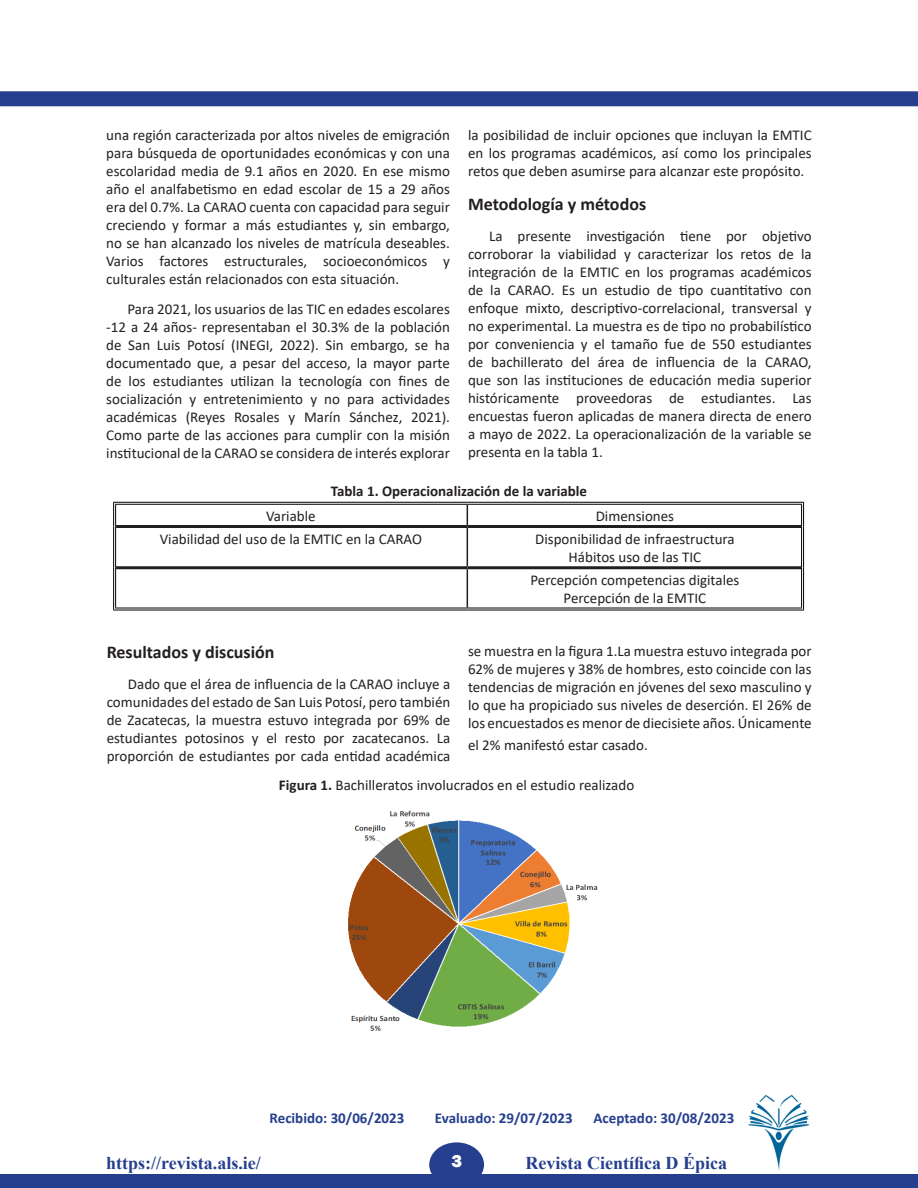
<style>
.page{position:relative;width:918px;height:1188px;background:#fff}
.page>*{position:absolute;margin:0;border:0;box-sizing:border-box;transform-origin:0 0}
.t1{font:700 18px "Times New Roman";color:#253f8e}
.t2{font:700 18px "Calibri";color:#231f20}
.t3{font:800 18px "Franklin Gothic";color:#fff}
.t4{font:15px/18px "Calibri";color:#231f20;text-align:justify}
.t5{font:700 15px "Calibri";color:#253f8e}
.t6{font:700 15px "Calibri";color:#231f20}
.s1{font-weight:700}
</style>
<div class="page">
<div style="left:0;top:91px;width:918px;height:15px;background:#253f8e"></div>
<div style="left:0;top:1174px;width:918px;height:14px;background:#253f8e"></div>
<img style="left:748px;top:1095px;width:61px;height:76px">
<div style="left:429px;top:1142px;width:55px;height:45px;background:#253f8e;border-radius:50%"></div>
<svg style="left:467px;top:505px;width:1px;height:20px"></svg>
<hr style="left:467px;top:528px;width:1px;height:38px;background:#231f20">
<hr style="left:467px;top:569px;width:1px;height:39px;background:#231f20">
<hr style="left:116px;top:525px;width:351px;height:3px;background:#231f20">
<hr style="left:467px;top:525px;width:334px;height:3px;background:#231f20">
<hr style="left:116px;top:566px;width:351px;height:3px;background:#231f20">
<hr style="left:467px;top:566px;width:334px;height:3px;background:#231f20">
<hr style="left:113px;top:502px;width:354px;height:1px;background:#000">
<hr style="left:115px;top:504px;width:352px;height:1px;background:#000">
<svg style="left:113px;top:503px;width:3px;height:24px"></svg>
<hr style="left:467px;top:502px;width:337px;height:1px;background:#000">
<hr style="left:467px;top:504px;width:335px;height:1px;background:#000">
<svg style="left:801px;top:503px;width:3px;height:24px"></svg>
<hr style="left:113px;top:527px;width:1px;height:41px;background:#000">
<hr style="left:115px;top:527px;width:1px;height:41px;background:#000">
<hr style="left:801px;top:527px;width:1px;height:41px;background:#000">
<hr style="left:803px;top:527px;width:1px;height:41px;background:#000">
<hr style="left:113px;top:568px;width:1px;height:42px;background:#000">
<hr style="left:115px;top:568px;width:1px;height:40px;background:#000">
<hr style="left:801px;top:568px;width:1px;height:40px;background:#000">
<hr style="left:803px;top:568px;width:1px;height:42px;background:#000">
<hr style="left:115px;top:608px;width:352px;height:1px;background:#000">
<hr style="left:113px;top:610px;width:354px;height:1px;background:#000">
<hr style="left:467px;top:608px;width:335px;height:1px;background:#000">
<hr style="left:467px;top:610px;width:337px;height:1px;background:#000">
<img style="left:348px;top:810px;width:250px;height:221px">
<p class="t4" style="left:106px;top:125px;width:345px">una región caracterizada por altos niveles de emigración para búsqueda de oportunidades económicas y con una escolaridad media de 9.1 años en 2020. En ese mismo año el analfabetismo en edad escolar de 15 a 29 años era del 0.7%. La CARAO cuenta con capacidad para seguir creciendo y formar a más estudiantes y, sin embargo, no se han alcanzado los niveles de matrícula deseables.<br>Varios factores estructurales, socioeconómicos y culturales están relacionados con esta situación.</p>
<p class="t4" style="left:106px;top:300px;width:345px;text-indent:21px">Para 2021, los usuarios de las TIC en edades escolares -12 a 24 años- representaban el 30.3% de la población de San Luis Potosí (INEGI, 2022). Sin embargo, se ha documentado que, a pesar del acceso, la mayor parte de los estudiantes utilizan la tecnología con fines de socialización y entretenimiento y no para actividades académicas (Reyes Rosales y Marín Sánchez, 2021).<br>Como parte de las acciones para cumplir con la misión institucional de la CARAO se considera de interés explorar</p>
<p class="t4" style="left:468px;top:125px;width:345px">la posibilidad de incluir opciones que incluyan la EMTIC en los programas académicos, así como los principales retos que deben asumirse para alcanzar este propósito.</p>
<p class="t2" style="left:468px;top:191px;width:180px">Metodología y métodos</p>
<p class="t4" style="left:468px;top:226px;width:345px;text-indent:21px">La presente investigación tiene por objetivo corroborar la viabilidad y caracterizar los retos de la integración de la EMTIC en los programas académicos de la CARAO. Es un estudio de tipo cuantitativo con enfoque mixto, descriptivo-correlacional, transversal y no experimental. La muestra es de tipo no probabilístico por conveniencia y el tamaño fue de 550 estudiantes de bachillerato del área de influencia de la CARAO, que son las instituciones de educación media superior históricamente proveedoras de estudiantes. Las encuestas fueron aplicadas de manera directa de enero a mayo de 2022. La operacionalización de la variable se presenta en la tabla 1.</p>
<p class="t6" style="left:331px;top:480px;width:258px">Tabla 1. Operacionalización de la variable</p>
<p class="t4" style="left:266px;top:506px;width:51px">Variable</p>
<p class="t4" style="left:596px;top:506px;width:80px">Dimensiones</p>
<p class="t4" style="left:160px;top:529px;width:264px">Viabilidad del uso de la EMTIC en la CARAO</p>
<p class="t4" style="left:535px;top:529px;width:201px">Disponibilidad de infraestructura</p>
<p class="t4" style="left:569px;top:547px;width:134px">Hábitos uso de las TIC</p>
<p class="t4" style="left:530px;top:571px;width:211px">Percepción competencias digitales</p>
<p class="t4" style="left:564px;top:589px;width:144px">Percepción de la EMTIC</p>
<p class="t4" style="left:468px;top:642px;width:345px">se muestra en la figura 1.La muestra estuvo integrada por 62% de mujeres y 38% de hombres, esto coincide con las tendencias de migración en jóvenes del sexo masculino y lo que ha propiciado sus niveles de deserción. El 26% de los encuestados es menor de diecisiete años. Únicamente</p>
<p class="t4" style="left:468px;top:735px;width:181px">el 2% manifestó estar casado.</p>
<p class="t4" style="left:279px;top:776px;width:357px"><span class="s1">Figura 1.</span> Bachilleratos involucrados en el estudio realizado</p>
<p class="t2" style="left:107px;top:640px;width:169px">Resultados y discusión</p>
<p class="t4" style="left:107px;top:675px;width:345px;text-indent:21px">Dado que el área de influencia de la CARAO incluye a comunidades del estado de San Luis Potosí, pero también de Zacatecas, la muestra estuvo integrada por 69% de estudiantes potosinos y el resto por zacatecanos. La proporción de estudiantes por cada entidad académica</p>
<p class="t5" style="left:270px;top:1108px;width:136px">Recibido: 30/06/2023</p>
<p class="t5" style="left:435px;top:1108px;width:139px">Evaluado: 29/07/2023</p>
<p class="t5" style="left:594px;top:1108px;width:142px">Aceptado: 30/08/2023</p>
<p class="t1" style="left:106px;top:1150px;width:156px">https://revista.als.ie/</p>
<p class="t3" style="left:451px;top:1149px;width:12px">3</p>
<p class="t1" style="left:526px;top:1150px;width:203px">Revista Científica D Épica</p>
</div>
